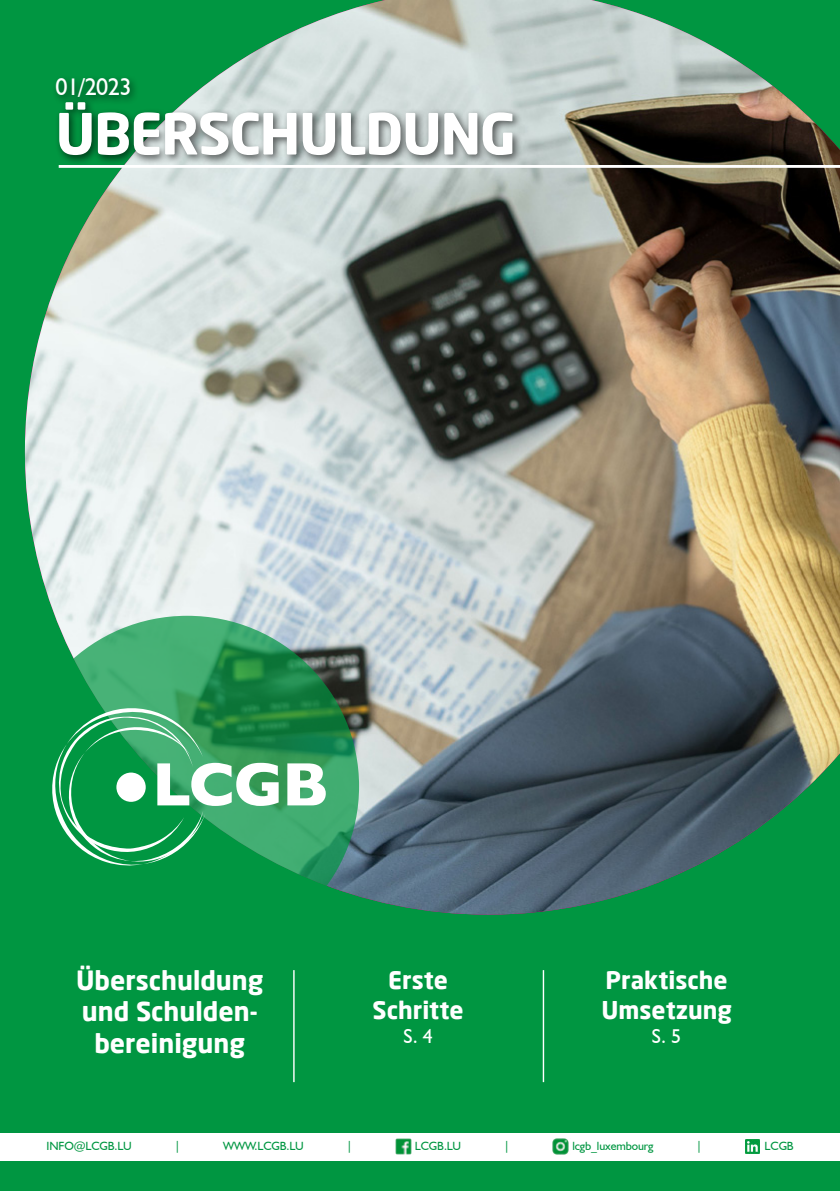
<style>
.page{position:relative;width:840px;height:1191px;background:#fff}
.page>*{position:absolute;margin:0;border:0;box-sizing:border-box;transform-origin:0 0}
.t1{font:700 56px "Neo Sans";letter-spacing:-.025em;color:#fff}
.t2{font:700 26px/31.2px "Neo Sans";color:#fff;text-align:center}
.t3{font:700 24px/30.6px "Neo Sans";color:#fff;text-align:center}
.t4{font:24px "Humanist 521 BT";letter-spacing:-.025em;color:#fff}
.t5{font:20px "Humanist 521 BT";color:#fff}
.t6{font:11.8px "Humanist 521 BT";letter-spacing:-.01em;color:#009641}
</style>
<div class="page">
<div style="left:0;top:0;width:839px;height:1191px;background:#009641"></div>
<img style="left:25px;top:0;width:814px;height:914px">
<hr style="left:59px;top:165px;width:780px;height:3px;background:#fff">
<div style="left:51px;top:75px;width:471px;height:90px;background:#000;opacity:.6"></div>
<hr style="left:293px;top:970px;width:1px;height:112px;background:#fff">
<hr style="left:542px;top:970px;width:2px;height:112px;background:#fff">
<svg style="left:15px;top:616px;width:344px;height:340px"></svg>
<svg style="left:49px;top:705px;width:229px;height:161px"></svg>
<svg style="left:287px;top:763px;width:38px;height:42px;background:#d1e9da"></svg>
<div style="left:0;top:1132px;width:839px;height:28px;background:#fff"></div>
<img style="left:395px;top:1138px;width:17px;height:16px">
<img style="left:552px;top:1138px;width:17px;height:16px">
<img style="left:745px;top:1139px;width:14px;height:14px">
<h3 class="t4" style="left:55px;top:72px;width:77px">01/2023</h3>
<h1 class="t1" style="left:55px;top:98px;width:462px">ÜBERSCHULDUNG</h1>
<h2 class="t2" style="left:76px;top:964px;width:189px">Überschuldung und Schulden&shy;bereinigung</h2>
<h3 class="t3" style="left:372px;top:963px;width:93px">Erste<br>Schritte</h3>
<h3 class="t5" style="left:403px;top:1024px;width:31px">S. 4</h3>
<h3 class="t3" style="left:601px;top:963px;width:132px;text-align:left">Praktische<br>Umsetzung</h3>
<h3 class="t5" style="left:651px;top:1024px;width:31px">S. 5</h3>
<p class="t6" style="left:46px;top:1139px;width:87px">INFO@LCGB.LU</p>
<p class="t6" style="left:174px;top:1139px;width:7px">|</p>
<p class="t6" style="left:223px;top:1139px;width:82px">WWW.LCGB.LU</p>
<p class="t6" style="left:346px;top:1139px;width:7px">|</p>
<p class="t6" style="left:415px;top:1139px;width:48px">LCGB.LU</p>
<p class="t6" style="left:503px;top:1139px;width:7px">|</p>
<p class="t6" style="left:572px;top:1139px;width:82px">lcgb_luxembourg</p>
<p class="t6" style="left:695px;top:1139px;width:7px">|</p>
<p class="t6" style="left:764px;top:1139px;width:31px">LCGB</p>
</div>
